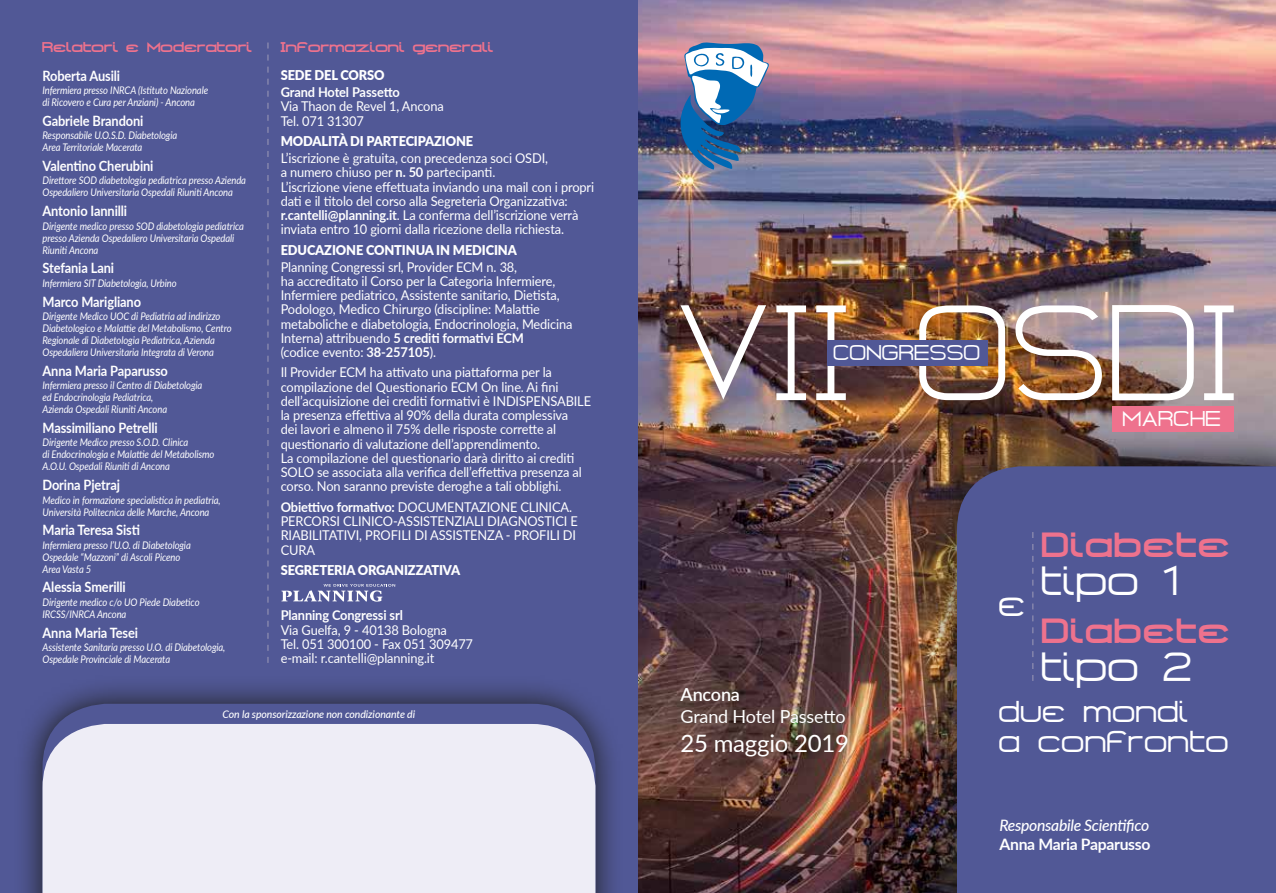
<style>
.page{position:relative;width:1276px;height:893px;background:#fff}
.page>*{position:absolute;margin:0;border:0;box-sizing:border-box;transform-origin:0 0}
.t1{font:700 35.55px "Gearus";letter-spacing:-.05em;color:#fff}
.t2{font:800 30.45px "Gearus";letter-spacing:-.03em;color:#ee728d}
.t3{font:700 30.45px "Gearus";color:#fff}
.t4{font:700 26.4px/30px "Gearus";letter-spacing:-.05em;color:#fff}
.t5{font:24px "Lato";letter-spacing:-.01em;color:#fff}
.t6{font:700 18.75px "Gearus";letter-spacing:-.05em;color:#fff}
.t7{font:18px "Lato";letter-spacing:-.01em;color:#fff}
.t8{font:600 18px "Lato";letter-spacing:-.01em;color:#fff}
.t9{font:italic 500 15.75px "Lato";letter-spacing:-.02em;color:#fff}
.t10{font:700 15.75px "Lato";letter-spacing:-.02em;color:#fff}
.t11{font:700 14.25px "Lato";letter-spacing:-.01em;color:#fff;scale:.9 1}
.t12{font:13.5px/14.2px "Lato";letter-spacing:-.01em;color:#fff;scale:.95 1}
.t13{font:900 13.5px "Lato";letter-spacing:-.01em;color:#fff;scale:.95 1}
.t14{font:700 13.5px "Lato";letter-spacing:-.01em;color:#fff;scale:.95 1}
.t15{font:800 12.3px "Gearus";letter-spacing:-.07em;color:#ee728d}
.t16{font:italic 10.5px/12px "Lato";letter-spacing:-.01em;color:#fff;scale:.9 1}
.t17{font:italic 500 10.5px "Lato";letter-spacing:-.01em;color:#fff}
.s1{font-weight:700}
</style>
<div class="page">
<img style="left:638px;top:0;width:638px;height:893px">
<div style="left:0;top:0;width:638px;height:893px;background:#515896"></div>
<img style="left:919px;top:428px;width:357px;height:465px">
<div style="left:957px;top:466px;width:319px;height:427px;background:#515896"></div>
<img style="left:680px;top:42px;width:89px;height:128px">
<img style="left:680px;top:305px;width:553px;height:95px">
<div style="left:827px;top:340px;width:161px;height:25px;background:#515896"></div>
<div style="left:1112px;top:406px;width:121px;height:25px;background:#ee728d"></div>
<svg style="left:1032px;top:532px;width:1px;height:149px"></svg>
<svg style="left:23px;top:685px;width:590px;height:208px"></svg>
<svg style="left:43px;top:704px;width:552px;height:20px"></svg>
<div style="left:43px;top:724px;width:552px;height:169px;background:#eeedf6"></div>
<svg style="left:281px;top:584px;width:114px;height:18px"></svg>
<svg style="left:267px;top:43px;width:2px;height:620px"></svg>
<p class="t15" style="left:43px;top:38px;width:212px">Relatori e Moderatori</p>
<p class="t11" style="left:43px;top:65px;width:88px">Roberta Ausili</p>
<p class="t16" style="left:43px;top:84px;width:186px">Infermiera presso INRCA (Istituto Nazionale di Ricovero e Cura per Anziani) - Ancona</p>
<p class="t11" style="left:43px;top:110px;width:114px">Gabriele Brandoni</p>
<p class="t16" style="left:43px;top:129px;width:151px">Responsabile U.O.S.D. Diabetologia<br>Area Territoriale Macerata</p>
<p class="t11" style="left:43px;top:155px;width:125px">Valentino Cherubini</p>
<p class="t16" style="left:43px;top:174px;width:228px">Direttore SOD diabetologia pediatrica presso Azienda<br>Ospedaliero Universitaria Ospedali Riuniti Ancona</p>
<p class="t11" style="left:43px;top:200px;width:96px">Antonio Iannilli</p>
<p class="t16" style="left:43px;top:219px;width:225px">Dirigente medico presso SOD diabetologia pediatrica presso Azienda Ospedaliero Universitaria Ospedali<br>Riuniti Ancona</p>
<p class="t11" style="left:43px;top:258px;width:81px">Stefania Lani</p>
<p class="t16" style="left:43px;top:277px;width:151px">Infermiera SIT Diabetologia, Urbino</p>
<p class="t11" style="left:43px;top:291px;width:111px">Marco Marigliano</p>
<p class="t16" style="left:43px;top:310px;width:212px">Dirigente Medico UOC di Pediatria ad indirizzo Diabetologico e Malattie del Metabolismo, Centro Regionale di Diabetologia Pediatrica, Azienda Ospedaliera Universitaria Integrata di Verona</p>
<p class="t11" style="left:43px;top:360px;width:141px">Anna Maria Paparusso</p>
<p class="t16" style="left:43px;top:379px;width:179px">Infermiera presso il Centro di Diabetologia ed Endocrinologia Pediatrica,<br>Azienda Ospedali Riuniti Ancona</p>
<p class="t11" style="left:43px;top:417px;width:130px">Massimiliano Petrelli</p>
<p class="t16" style="left:43px;top:436px;width:193px">Dirigente Medico presso S.O.D. Clinica<br>di Endocrinologia e Malattie del Metabolismo<br>A.O.U. Ospedali Riuniti di Ancona</p>
<p class="t11" style="left:43px;top:474px;width:88px">Dorina Pjetraj</p>
<p class="t16" style="left:43px;top:493px;width:199px">Medico in formazione specialistica in pediatria,<br>Università Politecnica delle Marche, Ancona</p>
<p class="t11" style="left:43px;top:520px;width:110px">Maria Teresa Sisti</p>
<p class="t16" style="left:43px;top:539px;width:166px">Infermiera presso l’U.O. di Diabetologia<br>Ospedale “Mazzoni” di Ascoli Piceno<br>Area Vasta 5</p>
<p class="t11" style="left:43px;top:577px;width:94px">Alessia Smerilli</p>
<p class="t16" style="left:43px;top:596px;width:176px">Dirigente medico c/o UO Piede Diabetico<br>IRCSS/INRCA Ancona</p>
<p class="t11" style="left:43px;top:622px;width:108px">Anna Maria Tesei</p>
<p class="t16" style="left:43px;top:641px;width:205px">Assistente Sanitaria presso U.O. di Diabetologia,<br>Ospedale Provinciale di Macerata</p>
<p class="t15" style="left:281px;top:38px;width:215px">Informazioni generali</p>
<p class="t13" style="left:281px;top:65px;width:111px">SEDE DEL CORSO</p>
<p class="t14" style="left:281px;top:82px;width:127px">Grand Hotel Passetto</p>
<p class="t12" style="left:281px;top:99px;width:173px">Via Thaon de Revel 1, Ancona<br>Tel. 071 31307</p>
<p class="t13" style="left:281px;top:131px;width:204px">MODALITÀ DI PARTECIPAZIONE</p>
<p class="t12" style="left:281px;top:150px;width:331px">L’iscrizione è gratuita, con precedenza soci OSDI,<br>a numero chiuso per <span class="s1">n. 50</span> partecipanti.<br>L’iscrizione viene effettuata inviando una mail con i propri dati e il titolo del corso alla Segreteria Organizzativa: <span class="s1">r.cantelli@planning.it</span>. La conferma dell’iscrizione verrà inviata entro 10 giorni dalla ricezione della richiesta.</p>
<p class="t13" style="left:281px;top:240px;width:250px">EDUCAZIONE CONTINUA IN MEDICINA</p>
<p class="t12" style="left:281px;top:259px;width:309px">Planning Congressi srl, Provider ECM n. 38,<br>ha accreditato il Corso per la Categoria Infermiere, Infermiere pediatrico, Assistente sanitario, Dietista, Podologo, Medico Chirurgo (discipline: Malattie metaboliche e diabetologia, Endocrinologia, Medicina Interna) attribuendo <span class="s1">5 crediti formativi ECM<br></span>(codice evento: <span class="s1">38-257105</span>).</p>
<p class="t12" style="left:281px;top:365px;width:328px">Il Provider ECM ha attivato una piattaforma per la compilazione del Questionario ECM On line. Ai fini dell’acquisizione dei crediti formativi è INDISPENSABILE la presenza effettiva al 90% della durata complessiva<br>dei lavori e almeno il 75% delle risposte corrette al questionario di valutazione dell’apprendimento.<br>La compilazione del questionario darà diritto ai crediti SOLO se associata alla verifica dell’effettiva presenza al corso. Non saranno previste deroghe a tali obblighi.</p>
<p class="t12" style="left:281px;top:499px;width:314px"><span class="s1">Obiettivo formativo:</span> DOCUMENTAZIONE CLINICA.<br>PERCORSI CLINICO-ASSISTENZIALI DIAGNOSTICI E RIABILITATIVI, PROFILI DI ASSISTENZA - PROFILI DI CURA</p>
<p class="t13" style="left:281px;top:560px;width:190px">SEGRETERIA ORGANIZZATIVA</p>
<p class="t14" style="left:281px;top:605px;width:130px">Planning Congressi srl</p>
<p class="t12" style="left:281px;top:622px;width:204px">Via Guelfa, 9 - 40138 Bologna<br>Tel. 051 300100 - Fax 051 309477 e-mail: r.cantelli@planning.it</p>
<p class="t17" style="left:223px;top:706px;width:194px">Con la sponsorizzazione non condizionante di</p>
<h3 class="t6" style="left:834px;top:338px;width:150px">CONGRESSO</h3>
<h3 class="t6" style="left:1123px;top:404px;width:101px">MARCHE</h3>
<h3 class="t8" style="left:680px;top:682px;width:61px">Ancona</h3>
<h3 class="t7" style="left:680px;top:704px;width:167px">Grand Hotel Passetto</h3>
<h3 class="t5" style="left:680px;top:726px;width:170px">25 maggio 2019</h3>
<h2 class="t3" style="left:999px;top:580px;width:30px">e</h2>
<h2 class="t2" style="left:1042px;top:520px;width:192px">Diabete</h2>
<h1 class="t1" style="left:1042px;top:553px;width:141px">tipo 1</h1>
<h2 class="t2" style="left:1042px;top:607px;width:192px">Diabete</h2>
<h1 class="t1" style="left:1042px;top:639px;width:155px">tipo 2</h1>
<h3 class="t4" style="left:999px;top:696px;width:233px">due mondi<br>a confronto</h3>
<p class="t9" style="left:999px;top:814px;width:151px">Responsabile Scientifico</p>
<p class="t10" style="left:999px;top:833px;width:152px">Anna Maria Paparusso</p>
</div>
